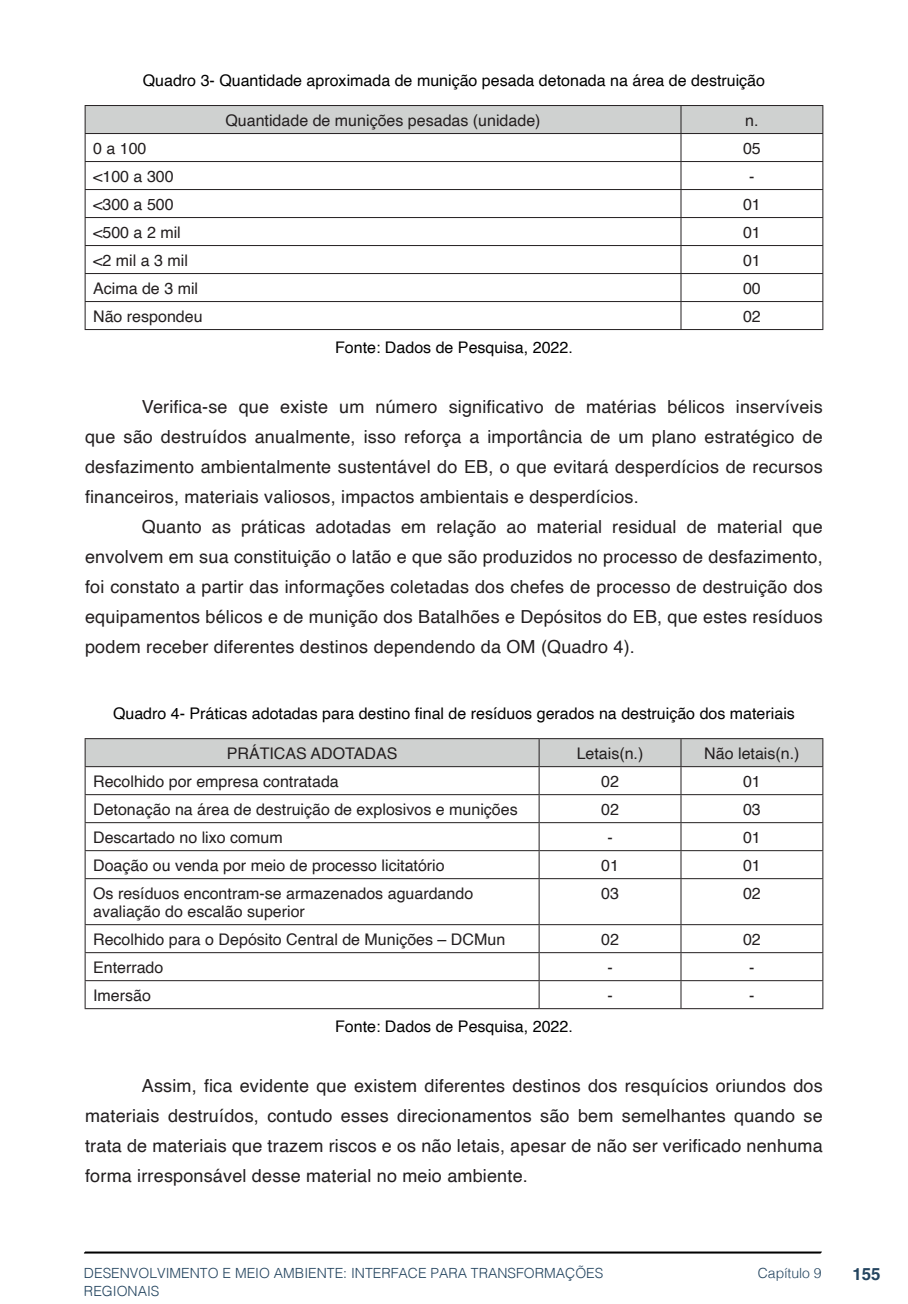
<style>
.page{position:relative;width:908px;height:1304px;background:#fff}
.page>*{position:absolute;margin:0;border:0;box-sizing:border-box;transform-origin:0 0}
.txt{font:18px/30px "Helvetica";letter-spacing:.01em;color:#231f20;text-align:justify}
.t1{font:700 16.8px "Helvetica";color:#23445f}
.tab_txt_centro{font:16px/18px "Helvetica";color:#231f20}
.imagens_graf_tab{font:16px "Helvetica";color:#000}
.tab_txt{font:16px "Helvetica";color:#231f20}
.t2{font:300 14px/18px "Helvetica";color:#23445f}
</style>
<div class="page">
<svg style="left:84px;top:1251px;width:737px;height:3px;background:#515151"></svg>
<hr style="left:85px;top:105px;width:595px;height:1px;background:#231f20">
<hr style="left:680px;top:105px;width:143px;height:1px;background:#231f20">
<svg style="left:85px;top:106px;width:738px;height:223px"></svg>
<hr style="left:85px;top:329px;width:595px;height:1px;background:#231f20">
<hr style="left:680px;top:329px;width:143px;height:1px;background:#231f20">
<hr style="left:85px;top:738px;width:454px;height:1px;background:#231f20">
<hr style="left:539px;top:738px;width:141px;height:1px;background:#231f20">
<hr style="left:680px;top:738px;width:143px;height:1px;background:#231f20">
<svg style="left:85px;top:739px;width:738px;height:139px"></svg>
<hr style="left:85px;top:878px;width:454px;height:1px;background:#231f20">
<hr style="left:85px;top:879px;width:1px;height:45px;background:#231f20">
<hr style="left:539px;top:878px;width:141px;height:1px;background:#231f20">
<hr style="left:538px;top:879px;width:1px;height:45px;background:#231f20">
<hr style="left:680px;top:878px;width:143px;height:1px;background:#231f20">
<hr style="left:680px;top:879px;width:1px;height:45px;background:#231f20">
<hr style="left:822px;top:879px;width:1px;height:45px;background:#231f20">
<hr style="left:85px;top:924px;width:454px;height:1px;background:#231f20">
<hr style="left:539px;top:924px;width:141px;height:1px;background:#231f20">
<hr style="left:680px;top:924px;width:143px;height:1px;background:#231f20">
<hr style="left:85px;top:952px;width:454px;height:1px;background:#231f20">
<hr style="left:539px;top:952px;width:141px;height:1px;background:#231f20">
<hr style="left:680px;top:952px;width:143px;height:1px;background:#231f20">
<hr style="left:85px;top:980px;width:454px;height:1px;background:#231f20">
<svg style="left:85px;top:925px;width:1px;height:83px"></svg>
<hr style="left:539px;top:980px;width:141px;height:1px;background:#231f20">
<svg style="left:538px;top:925px;width:1px;height:83px"></svg>
<hr style="left:680px;top:980px;width:143px;height:1px;background:#231f20">
<svg style="left:680px;top:925px;width:1px;height:83px"></svg>
<svg style="left:822px;top:925px;width:1px;height:83px"></svg>
<hr style="left:85px;top:1008px;width:454px;height:1px;background:#231f20">
<hr style="left:539px;top:1008px;width:141px;height:1px;background:#231f20">
<hr style="left:680px;top:1008px;width:143px;height:1px;background:#231f20">
<p class="imagens_graf_tab" style="left:143px;top:68px;width:623px">Quadro 3- Quantidade aproximada de munição pesada detonada na área de destruição</p>
<p class="tab_txt" style="left:225px;top:108px;width:316px">Quantidade de munições pesadas (unidade)</p>
<p class="tab_txt" style="left:745px;top:108px;width:15px">n.</p>
<p class="tab_txt" style="left:93px;top:136px;width:55px">0 a 100</p>
<p class="tab_txt" style="left:742px;top:136px;width:19px">05</p>
<p class="tab_txt" style="left:93px;top:164px;width:82px">&lt;100 a 300</p>
<p class="tab_txt" style="left:749px;top:164px;width:7px">-</p>
<p class="tab_txt" style="left:93px;top:192px;width:82px">&lt;300 a 500</p>
<p class="tab_txt" style="left:742px;top:192px;width:19px">01</p>
<p class="tab_txt" style="left:93px;top:220px;width:89px">&lt;500 a 2 mil</p>
<p class="tab_txt" style="left:742px;top:220px;width:19px">01</p>
<p class="tab_txt" style="left:93px;top:248px;width:96px">&lt;2 mil a 3 mil</p>
<p class="tab_txt" style="left:742px;top:248px;width:19px">01</p>
<p class="tab_txt" style="left:93px;top:276px;width:106px">Acima de 3 mil</p>
<p class="tab_txt" style="left:742px;top:276px;width:19px">00</p>
<p class="tab_txt" style="left:93px;top:304px;width:111px">Não respondeu</p>
<p class="tab_txt" style="left:742px;top:304px;width:19px">02</p>
<p class="imagens_graf_tab" style="left:335px;top:335px;width:239px">Fonte: Dados de Pesquisa, 2022.</p>
<p class="txt" style="left:85px;top:392px;width:738px;text-indent:57px">Verifica-se que existe um número significativo de matérias bélicos inservíveis que são destruídos anualmente, isso reforça a importância de um plano estratégico de desfazimento ambientalmente sustentável do EB, o que evitará desperdícios de recursos financeiros, materiais valiosos, impactos ambientais e desperdícios.</p>
<p class="txt" style="left:85px;top:512px;width:738px;text-indent:57px">Quanto as práticas adotadas em relação ao material residual de material que envolvem em sua constituição o latão e que são produzidos no processo de desfazimento, foi constato a partir das informações coletadas dos chefes de processo de destruição dos equipamentos bélicos e de munição dos Batalhões e Depósitos do EB, que estes resíduos podem receber diferentes destinos dependendo da OM (Quadro 4).</p>
<p class="imagens_graf_tab" style="left:113px;top:701px;width:683px">Quadro 4- Práticas adotadas para destino final de resíduos gerados na destruição dos materiais</p>
<p class="tab_txt_centro" style="left:227px;top:744px;width:172px">PRÁTICAS ADOTADAS</p>
<p class="tab_txt_centro" style="left:576px;top:744px;width:68px">Letais(n.)</p>
<p class="tab_txt_centro" style="left:704px;top:744px;width:97px">Não letais(n.)</p>
<p class="tab_txt_centro" style="left:93px;top:772px;width:247px">Recolhido por empresa contratada</p>
<p class="tab_txt_centro" style="left:601px;top:772px;width:19px">02</p>
<p class="tab_txt_centro" style="left:742px;top:772px;width:19px">01</p>
<p class="tab_txt_centro" style="left:93px;top:800px;width:426px">Detonação na área de destruição de explosivos e munições</p>
<p class="tab_txt_centro" style="left:601px;top:800px;width:19px">02</p>
<p class="tab_txt_centro" style="left:742px;top:800px;width:19px">03</p>
<p class="tab_txt_centro" style="left:93px;top:828px;width:191px">Descartado no lixo comum</p>
<p class="tab_txt_centro" style="left:607px;top:828px;width:7px">-</p>
<p class="tab_txt_centro" style="left:742px;top:828px;width:19px">01</p>
<p class="tab_txt_centro" style="left:93px;top:856px;width:353px">Doação ou venda por meio de processo licitatório</p>
<p class="tab_txt_centro" style="left:601px;top:856px;width:19px">01</p>
<p class="tab_txt_centro" style="left:742px;top:856px;width:19px">01</p>
<p class="tab_txt_centro" style="left:93px;top:884px;width:381px">Os resíduos encontram-se armazenados aguardando avaliação do escalão superior</p>
<p class="tab_txt_centro" style="left:601px;top:884px;width:19px">03</p>
<p class="tab_txt_centro" style="left:742px;top:884px;width:19px">02</p>
<p class="tab_txt_centro" style="left:93px;top:930px;width:413px">Recolhido para o Depósito Central de Munições – DCMun</p>
<p class="tab_txt_centro" style="left:601px;top:930px;width:19px">02</p>
<p class="tab_txt_centro" style="left:742px;top:930px;width:19px">02</p>
<p class="tab_txt_centro" style="left:93px;top:958px;width:72px">Enterrado</p>
<p class="tab_txt_centro" style="left:607px;top:958px;width:7px">-</p>
<p class="tab_txt_centro" style="left:749px;top:958px;width:7px">-</p>
<p class="tab_txt_centro" style="left:93px;top:986px;width:59px">Imersão</p>
<p class="tab_txt_centro" style="left:607px;top:986px;width:7px">-</p>
<p class="tab_txt_centro" style="left:749px;top:986px;width:7px">-</p>
<p class="imagens_graf_tab" style="left:335px;top:1014px;width:239px">Fonte: Dados de Pesquisa, 2022.</p>
<p class="txt" style="left:85px;top:1071px;width:738px;text-indent:57px">Assim, fica evidente que existem diferentes destinos dos resquícios oriundos dos materiais destruídos, contudo esses direcionamentos são bem semelhantes quando se trata de materiais que trazem riscos e os não letais, apesar de não ser verificado nenhuma forma irresponsável desse material no meio ambiente.</p>
<p class="t2" style="left:84px;top:1263px;width:520px">DESENVOLVIMENTO E MEIO AMBIENTE: INTERFACE PARA TRANSFORMAÇÕES<br>REGIONAIS</p>
<p class="t2" style="left:757px;top:1263px;width:65px">Capítulo 9</p>
<p class="t1" style="left:851px;top:1264px;width:30px">155</p>
</div>
